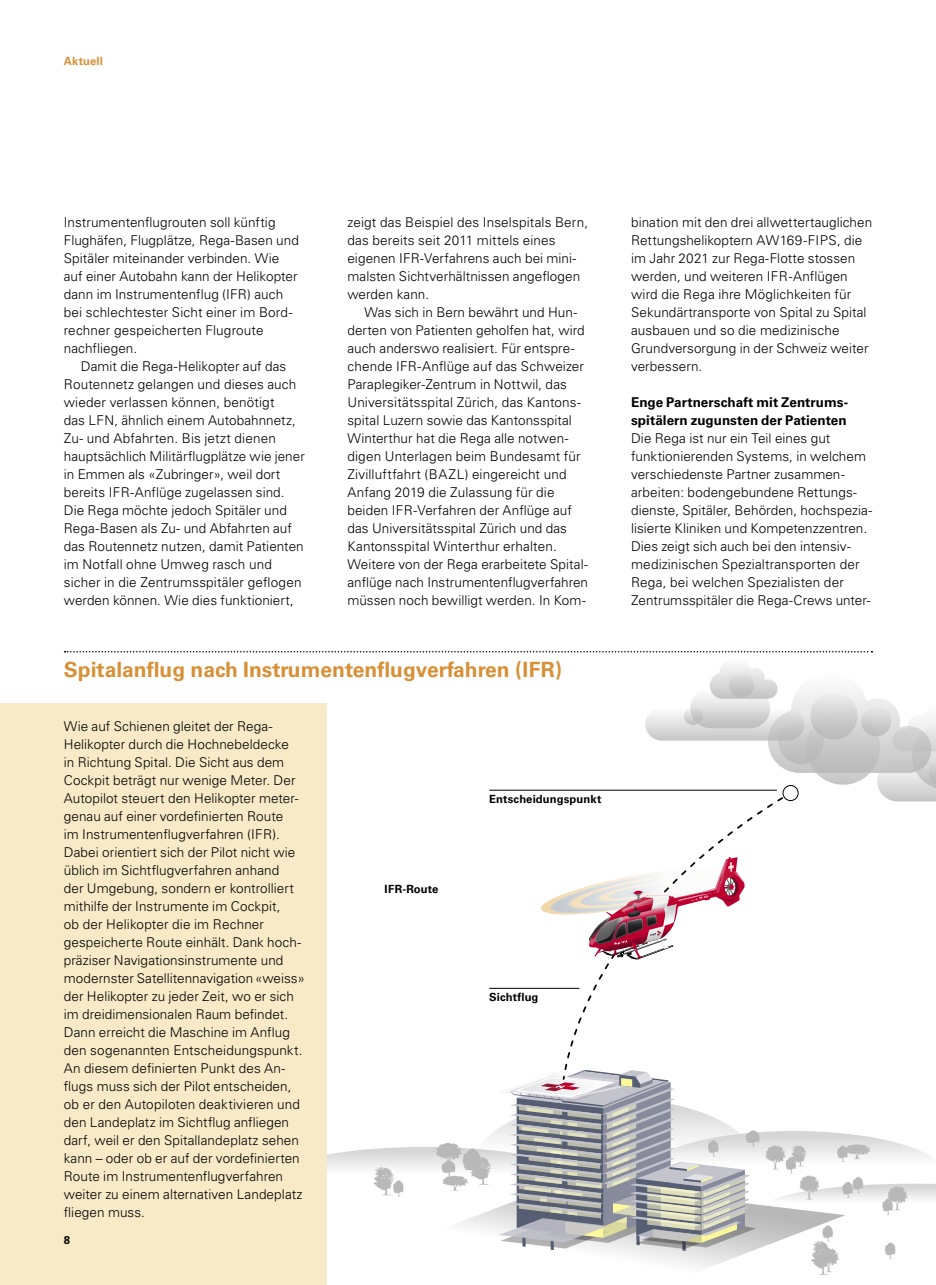
<style>
.page{position:relative;width:936px;height:1285px;background:#fff}
.page>*{position:absolute;margin:0;border:0;box-sizing:border-box;transform-origin:0 0}
.t1{font:700 21px "Univers LT Std";color:#d89037}
.t2{font:300 13.5px/18px "Univers LT Std";letter-spacing:.005em;color:#000}
.t3{font:700 13.5px/18px "Univers LT Std";color:#000}
.t4{font:700 11.25px "Univers LT Std";letter-spacing:.01em;color:#000}
.t5{font:700 11.25px "Univers LT Std";letter-spacing:.01em;color:#d89037}
</style>
<div class="page">
<svg style="left:326px;top:1069px;width:609px;height:205px"></svg>
<svg style="left:541px;top:856px;width:203px;height:103px"></svg>
<div style="left:0;top:703px;width:326px;height:581px;background:#f8eac6"></div>
<hr style="left:935px;top:893px;width:1px;height:391px;background:#f8eac6">
<svg style="left:65px;top:651px;width:870px;height:150px"></svg>
<hr style="left:489px;top:987px;width:90px;height:1px;background:#000">
<hr style="left:489px;top:789px;width:287px;height:1px;background:#000">
<p class="t5" style="left:64px;top:54px;width:41px">Aktuell</p>
<p class="t2" style="left:64px;top:213px;width:236px">Instrumentenflugrouten soll künftig Flughäfen, Flugplätze, Rega-Basen und Spitäler miteinander verbinden. Wie auf einer Autobahn kann der Helikopter dann im Instrumentenflug (IFR) auch bei schlechtester Sicht einer im Bord&shy;rechner gespeicherten Flugroute nachfliegen.</p>
<p class="t2" style="left:64px;top:357px;width:242px;text-indent:17px">Damit die Rega-Helikopter auf das Routennetz gelangen und dieses auch wieder verlassen können, benötigt<br>das LFN, ähnlich einem Autobahnnetz, Zu- und Abfahrten. Bis jetzt dienen hauptsächlich Militärflugplätze wie jener in Emmen als «Zubringer», weil dort bereits IFR-Anflüge zugelassen sind.<br>Die Rega möchte jedoch Spitäler und Rega-Basen als Zu- und Abfahrten auf das Routennetz nutzen, damit Patienten im Notfall ohne Umweg rasch und sicher in die Zentrumsspitäler geflogen werden können. Wie dies funktioniert,</p>
<p class="t2" style="left:347px;top:213px;width:242px">zeigt das Beispiel des Inselspitals Bern, das bereits seit 2011 mittels eines eigenen IFR-Verfahrens auch bei mini&shy;malsten Sichtverhältnissen angeflogen werden kann.</p>
<p class="t2" style="left:347px;top:303px;width:242px;text-indent:17px">Was sich in Bern bewährt und Hun&shy;derten von Patienten geholfen hat, wird auch anderswo realisiert. Für entspre&shy;chende IFR-Anflüge auf das Schweizer Paraplegiker-Zentrum in Nottwil, das Universitätsspital Zürich, das Kantons&shy;spital Luzern sowie das Kantonsspital Winterthur hat die Rega alle notwen&shy;digen Unterlagen beim Bundesamt für Zivilluftfahrt (BAZL) eingereicht und Anfang 2019 die Zulassung für die beiden IFR-Verfahren der Anflüge auf das Universitätsspital Zürich und das Kantonsspital Winterthur erhalten.<br>Weitere von der Rega erarbeitete Spital&shy;anflüge nach Instrumentenflugverfahren müssen noch bewilligt werden. In Kom-</p>
<h5 class="t1" style="left:64px;top:657px;width:500px">Spitalanflug nach Instrumentenflugverfahren (IFR)</h5>
<p class="t2" style="left:64px;top:717px;width:242px">Wie auf Schienen gleitet der Rega-Helikopter durch die Hochnebeldecke<br>in Richtung Spital. Die Sicht aus dem Cockpit beträgt nur wenige Meter. Der Autopilot steuert den Helikopter meter&shy;genau auf einer vordefinierten Route<br>im Instrumentenflugverfahren (IFR).<br>Dabei orientiert sich der Pilot nicht wie üblich im Sichtflugverfahren anhand<br>der Umgebung, sondern er kontrolliert mithilfe der Instrumente im Cockpit,<br>ob der Helikopter die im Rechner gespeicherte Route einhält. Dank hoch&shy;präziser Navigationsinstrumente und modernster Satellitennavigation «weiss» der Helikopter zu jeder Zeit, wo er sich im dreidimensionalen Raum befindet.<br>Dann erreicht die Maschine im Anflug den sogenannten Entscheidungspunkt.<br>An diesem definierten Punkt des An&shy;flugs muss sich der Pilot entscheiden, ob er den Autopiloten deaktivieren und den Landeplatz im Sichtflug anfliegen darf, weil er den Spitallandeplatz sehen kann – oder ob er auf der vordefinierten Route im Instrumentenflugverfahren weiter zu einem alternativen Landeplatz fliegen muss.</p>
<p class="t4" style="left:64px;top:1233px;width:8px">8</p>
<p class="t4" style="left:384px;top:882px;width:55px">IFR-Route</p>
<p class="t4" style="left:489px;top:792px;width:114px">Entscheidungspunkt</p>
<p class="t4" style="left:489px;top:990px;width:51px">Sichtflug</p>
<p class="t2" style="left:631px;top:213px;width:242px">bination mit den drei allwettertauglichen Rettungshelikoptern AW169-FIPS, die im Jahr 2021 zur Rega-Flotte stossen werden, und weiteren IFR-Anflügen wird die Rega ihre Möglichkeiten für Sekundärtransporte von Spital zu Spital ausbauen und so die medizinische Grundversorgung in der Schweiz weiter verbessern.</p>
<h4 class="t3" style="left:631px;top:393px;width:218px">Enge Partnerschaft mit Zentrums&shy;spitälern zugunsten der Patienten</h4>
<p class="t2" style="left:631px;top:429px;width:242px">Die Rega ist nur ein Teil eines gut funktionierenden Systems, in welchem verschiedenste Partner zusammen&shy;arbeiten: bodengebundene Rettungs&shy;dienste, Spitäler, Behörden, hochspezia&shy;lisierte Kliniken und Kompetenzzentren.<br>Dies zeigt sich auch bei den intensiv&shy;medizinischen Spezialtransporten der Rega, bei welchen Spezialisten der Zentrumsspitäler die Rega-Crews unter-</p>
</div>
